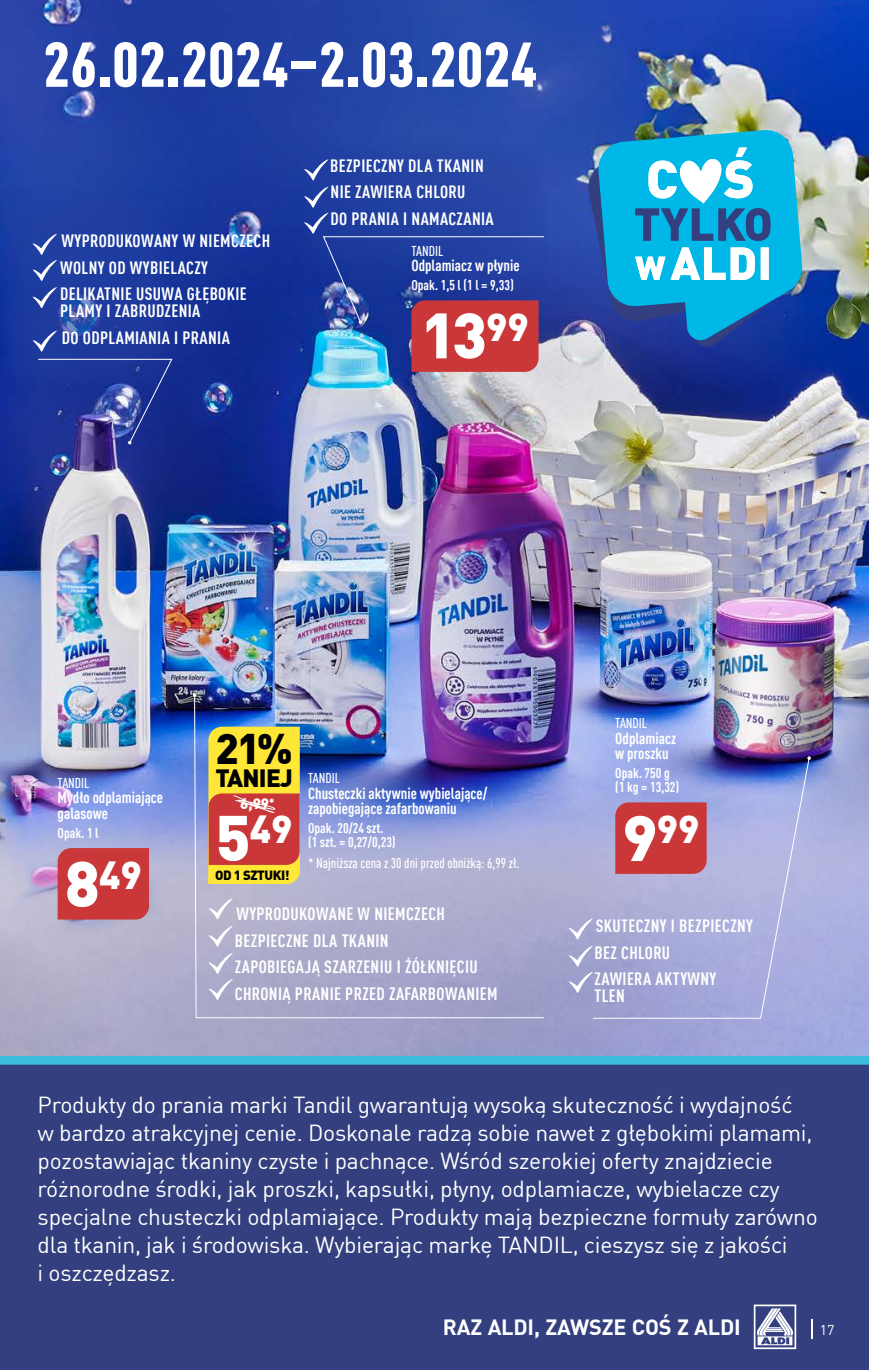
<style>
.page{position:relative;width:869px;height:1370px;background:#fff}
.page>*{position:absolute;margin:0;border:0;box-sizing:border-box;transform-origin:0 0}
.t1{font:900 63px "DIN Pro";color:#fff}
.t2{font:900 condensed 62.12px "DIN Pro";letter-spacing:.01em;color:#fff}
.t3{font:900 42px "DIN Pro";color:#000}
.t4{font:900 38.32px "DIN Pro";color:#fff}
.t5{font:900 24.5px "DIN Pro";letter-spacing:-.03em;color:#000}
.t6{font:22.75px/28px "DIN Pro";letter-spacing:-.01em;color:#fff}
.t7{font:700 21.7px "DIN Pro";letter-spacing:-.01em;color:#fff}
.t8{font:700 condensed 17.5px/26.8px "DIN Pro";letter-spacing:.02em;color:#fff}
.t9{font:700 condensed 15.75px/15.8px "DIN Pro";color:#fff}
.t10{font:900 14.88px "DIN Pro";color:#fff}
.t11{font:700 condensed 14px/14px "DIN Pro";color:#fff}
.t12{font:500 condensed 14px "DIN Pro";color:#fff}
.t13{font:14px "DIN Pro";color:#fff}
.t14{font:900 13.12px "DIN Pro";letter-spacing:-.03em;color:#000}
.s1{font-size:63px}
</style>
<div class="page">
<img style="left:0;top:0;width:868px;height:1055px">
<svg style="left:568px;top:945px;width:23px;height:47px"></svg>
<svg style="left:568px;top:918px;width:23px;height:21px"></svg>
<svg style="left:591px;top:757px;width:218px;height:261px;background:#a2a7d9"></svg>
<img style="left:194px;top:694px;width:350px;height:324px">
<svg style="left:208px;top:898px;width:25px;height:21px"></svg>
<svg style="left:208px;top:925px;width:25px;height:21px"></svg>
<svg style="left:208px;top:952px;width:25px;height:47px"></svg>
<svg style="left:588px;top:130px;width:213px;height:216px;background:#2c9dd0"></svg>
<div style="left:615px;top:802px;width:91px;height:71px;background:#c93739"></div>
<div style="left:58px;top:848px;width:91px;height:71px;background:#c93739"></div>
<div style="left:0;top:1055px;width:868px;height:240px;background:#333f7e"></div>
<div style="left:0;top:188px;width:171px;height:198px;background:#2340a0"></div>
<div style="left:301px;top:142px;width:246px;height:126px;background:#2340a0"></div>
<svg style="left:304px;top:159px;width:24px;height:21px"></svg>
<img style="left:37px;top:358px;width:136px;height:86px">
<svg style="left:33px;top:234px;width:24px;height:47px"></svg>
<svg style="left:33px;top:287px;width:24px;height:21px"></svg>
<svg style="left:33px;top:330px;width:24px;height:22px"></svg>
<svg style="left:304px;top:187px;width:240px;height:185px"></svg>
<svg style="left:208px;top:726px;width:91px;height:157px;background:#e5983c"></svg>
<div style="left:0;top:1295px;width:868px;height:74px;background:#333f7e"></div>
<svg style="left:753px;top:1304px;width:42px;height:44px"></svg>
<h2 class="t2" style="left:43px;top:18px;width:495px">26.02.2024–2.03.2024</h2>
<p class="t8" style="left:330px;top:151px;width:165px">BEZPIECZNY DLA TKANIN<br>NIE ZAWIERA CHLORU<br>DO PRANIA I NAMACZANIA</p>
<p class="t8" style="left:60px;top:226px;width:211px">WYPRODUKOWANY W NIEMCZECH<br>WOLNY OD WYBIELACZY<br>DELIKATNIE USUWA GŁĘBOKIE</p>
<p class="t8" style="left:60px;top:296px;width:171px">PLAMY I ZABRUDZENIA<br>DO ODPLAMIANIA I PRANIA</p>
<h1 class="t1" style="left:421px;top:285px;width:109px">13<sup>99</sup></h1>
<p class="t12" style="left:411px;top:241px;width:33px">TANDIL</p>
<p class="t9" style="left:411px;top:257px;width:110px">Odplamiacz w płynie</p>
<p class="t11" style="left:411px;top:277px;width:104px">Opak. 1,5 l (1 l = 9,33)</p>
<p class="t12" style="left:58px;top:772px;width:33px">TANDIL</p>
<p class="t9" style="left:58px;top:788px;width:107px">Mydło odplamiające galasowe</p>
<p class="t11" style="left:58px;top:825px;width:42px">Opak. 1 l</p>
<h3 class="t4" style="left:65px;top:844px;width:79px"><span class="s1">8</span>49</h3>
<h3 class="t3" style="left:215px;top:715px;width:79px">21%</h3>
<p class="t5" style="left:215px;top:758px;width:79px">TANIEJ</p>
<h3 class="t4" style="left:215px;top:798px;width:79px"><span class="s1">5</span>49</h3>
<p class="t10" style="left:240px;top:791px;width:36px">6,99<sup>*</sup></p>
<p class="t14" style="left:215px;top:864px;width:76px">OD 1 SZTUKI!</p>
<p class="t12" style="left:308px;top:767px;width:33px">TANDIL</p>
<p class="t9" style="left:308px;top:784px;width:181px">Chusteczki aktywnie wybielające/ zapobiegające zafarbowaniu</p>
<p class="t11" style="left:308px;top:820px;width:89px">Opak. 20/24 szt. (1 szt. = 0,27/0,23)</p>
<p class="t12" style="left:308px;top:852px;width:213px">* Najniższa cena z 30 dni przed obniżką: 6,99 zł.</p>
<p class="t8" style="left:235px;top:898px;width:264px">WYPRODUKOWANE W NIEMCZECH<br>BEZPIECZNE DLA TKANIN<br>ZAPOBIEGAJĄ SZARZENIU I ŻÓŁKNIĘCIU<br>CHRONIĄ PRANIE PRZED ZAFARBOWANIEM</p>
<p class="t12" style="left:615px;top:713px;width:33px">TANDIL</p>
<p class="t9" style="left:615px;top:729px;width:62px">Odplamiacz w proszku</p>
<p class="t11" style="left:615px;top:765px;width:66px">Opak. 750 g (1 kg = 13,32)</p>
<h3 class="t4" style="left:622px;top:798px;width:79px"><span class="s1">9</span>99</h3>
<p class="t8" style="left:594px;top:910px;width:160px">SKUTECZNY I BEZPIECZNY<br>BEZ CHLORU<br>ZAWIERA AKTYWNY</p>
<p class="t8" style="left:594px;top:981px;width:32px">TLEN</p>
<p class="t6" style="left:38px;top:1089px;width:781px">Produkty do prania marki Tandil gwarantują wysoką skuteczność i wydajność<br>w bardzo atrakcyjnej cenie. Doskonale radzą sobie nawet z głębokimi plamami, pozostawiając tkaniny czyste i pachnące. Wśród szerokiej oferty znajdziecie różnorodne środki, jak proszki, kapsułki, płyny, odplamiacze, wybielacze czy specjalne chusteczki odplamiające. Produkty mają bezpieczne formuły zarówno dla tkanin, jak i środowiska. Wybierając markę TANDIL, cieszysz się z jakości<br>i oszczędzasz.</p>
<p class="t7" style="left:442px;top:1309px;width:299px">RAZ ALDI, ZAWSZE COŚ Z ALDI</p>
<p class="t13" style="left:819px;top:1319px;width:16px">3217</p>
</div>
